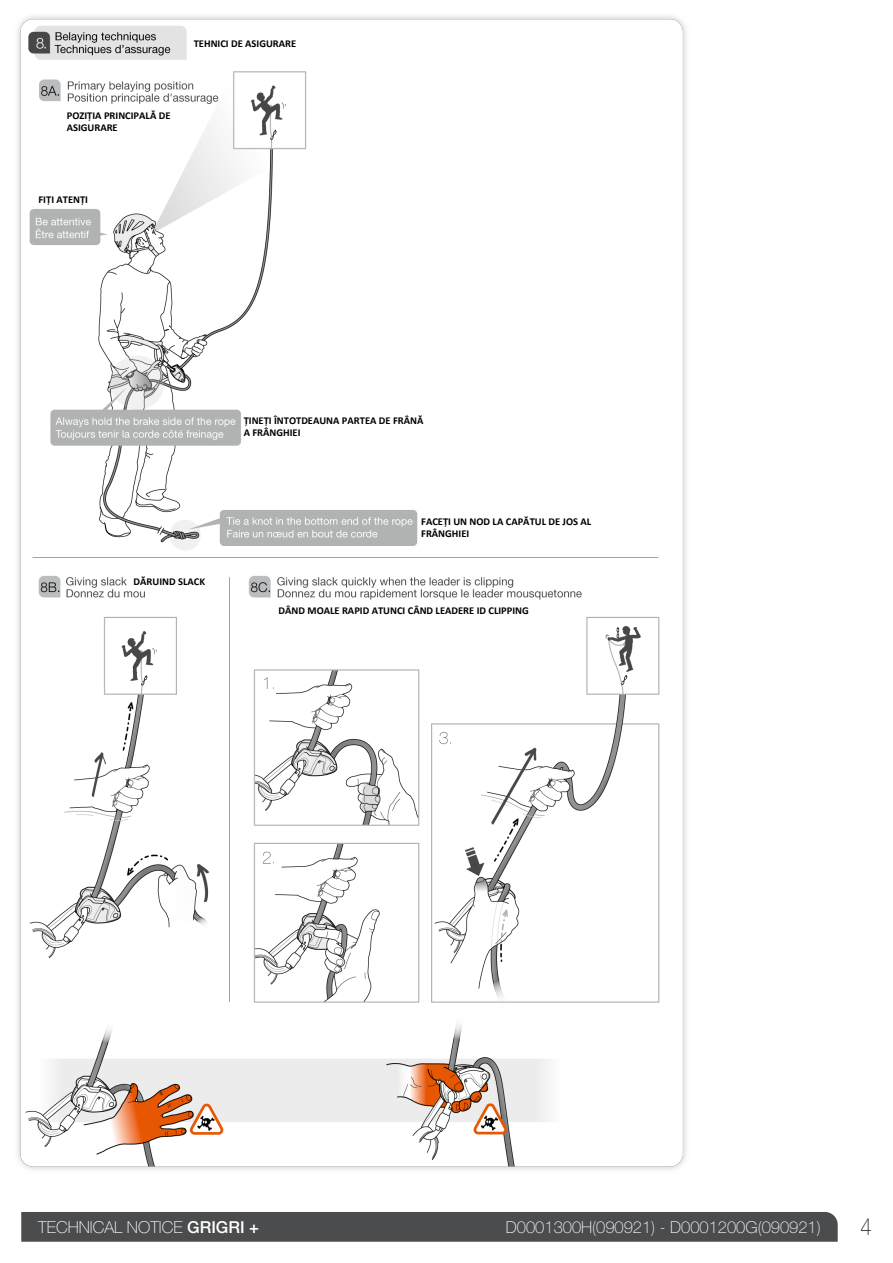
<style>
.page{position:relative;width:893px;height:1263px;background:#fff}
.page>*{position:absolute;margin:0;border:0;box-sizing:border-box;transform-origin:0 0}
.t1{font:100 24px "Helvetica Neue LT Pro";color:#231f20;scale:.85 1}
.t2{font:100 16.5px "Helvetica Neue LT Pro";color:#fff}
.t3{font:700 10.5px/12.6px "Calibri";color:#000}
.s1{font-weight:500}
</style>
<div class="page">
<img style="left:17px;top:16px;width:821px;height:1226px">
<p class="t3" style="left:194px;top:37px;width:104px">TEHNICI DE ASIGURARE</p>
<p class="t3" style="left:67px;top:109px;width:105px">POZIȚIA PRINCIPALĂ DE<br>ASIGURARE</p>
<p class="t3" style="left:39px;top:194px;width:51px">FIȚI ATENȚI</p>
<p class="t3" style="left:244px;top:414px;width:181px">ȚINEȚI ÎNTOTDEAUNA PARTEA DE FRÂNĂ<br>A FRÂNGHIEI</p>
<p class="t3" style="left:421px;top:515px;width:172px">FACEȚI UN NOD LA CAPĂTUL DE JOS AL<br>FRÂNGHIEI</p>
<p class="t3" style="left:134px;top:575px;width:73px">DĂRUIND SLACK</p>
<p class="t3" style="left:279px;top:604px;width:252px">DÂND MOALE RAPID ATUNCI CÂND LEADERE ID CLIPPING</p>
<h2 class="t2" style="left:38px;top:1217px;width:222px">TECHNICAL NOTICE <span class="s1">GRIGRI +</span></h2>
<h2 class="t2" style="left:506px;top:1217px;width:316px">D0001300H(090921) - D0001200G(090921)</h2>
<h1 class="t1" style="left:860px;top:1212px;width:15px">4</h1>
</div>
